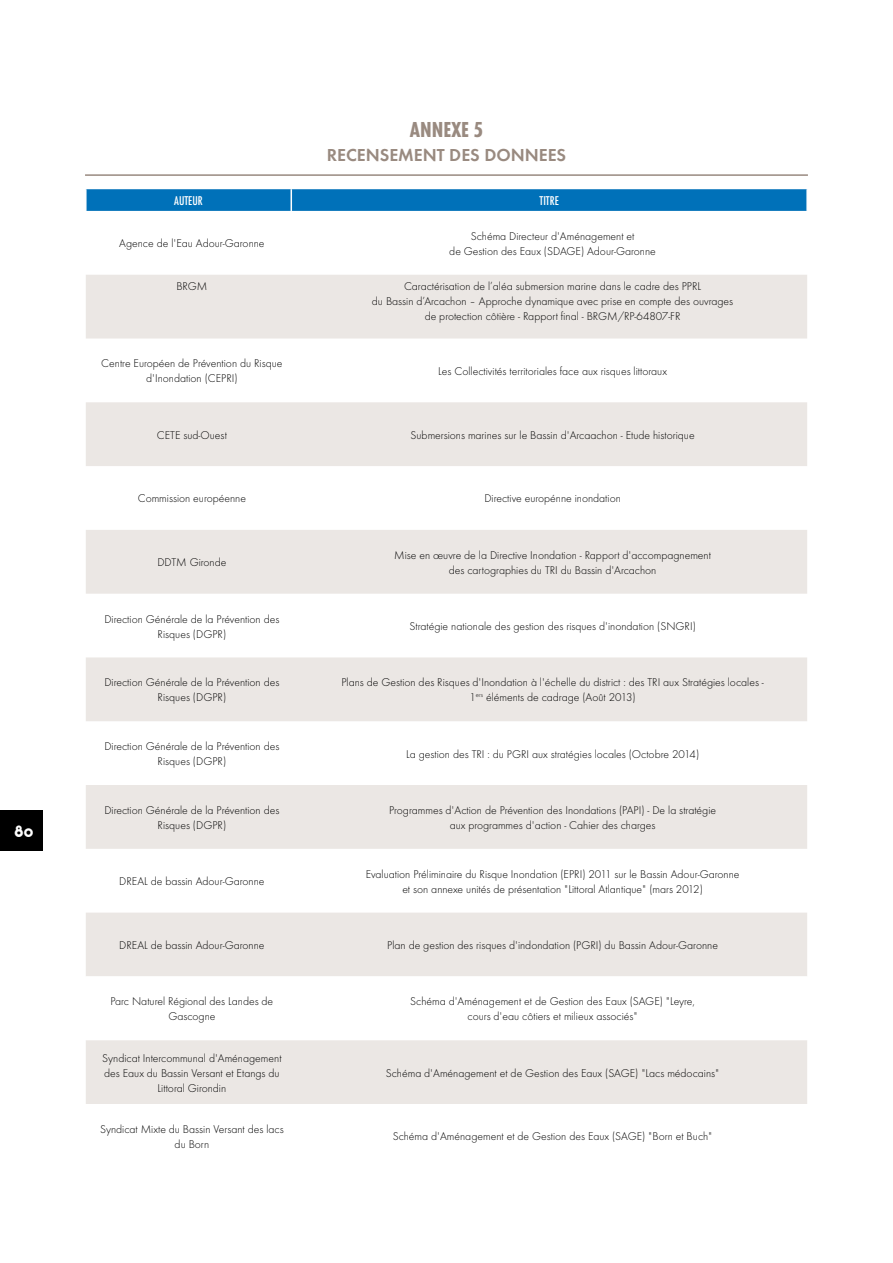
<style>
.page{position:relative;width:893px;height:1263px;background:#fff}
.page>*{position:absolute;margin:0;border:0;box-sizing:border-box;transform-origin:0 0}
.t1{font:700 condensed 22.5px "Futura T";color:#998a80}
.t2{font:600 18px "Futura T";color:#998a80}
.t3{font:18px "Arista 2.0";color:#fff}
.t4{font:300 11.7px/15px "Futura T";color:#000;text-align:center}
.t5{font:500 condensed 11.7px "Futura";color:#fff}
</style>
<div class="page">
<div style="left:0;top:810px;width:43px;height:40px;background:#000"></div>
<svg style="left:86px;top:275px;width:721px;height:701px;fill:#ebe7e4"></svg>
<div style="left:86px;top:1040px;width:721px;height:64px;background:#ebe7e4"></div>
<svg style="left:86px;top:189px;width:720px;height:22px;background:#0473ba"></svg>
<hr style="left:85px;top:174px;width:723px;height:2px;background:#998a80">
<h2 class="t3" style="left:14px;top:820px;width:20px">80</h2>
<h1 class="t1" style="left:410px;top:116px;width:75px">ANNEXE 5</h1>
<h2 class="t2" style="left:327px;top:144px;width:241px">RECENSEMENT DES DONNEES</h2>
<p class="t5" style="left:174px;top:193px;width:30px">AUTEUR</p>
<p class="t5" style="left:540px;top:193px;width:21px">TITRE</p>
<p class="t4" style="left:119px;top:236px;width:147px">Agence de l'Eau Adour-Garonne</p>
<p class="t4" style="left:449px;top:228px;width:208px">Schéma Directeur d'Aménagement et<br>de Gestion des Eaux (SDAGE) Adour-Garonne</p>
<p class="t4" style="left:176px;top:278px;width:33px">BRGM</p>
<p class="t4" style="left:372px;top:278px;width:363px">Caractérisation de l’aléa submersion marine dans le cadre des PPRL<br>du Bassin d’Arcachon – Approche dynamique avec prise en compte des ouvrages de protection côtière - Rapport final - BRGM/RP-64807-FR</p>
<p class="t4" style="left:101px;top:356px;width:183px">Centre Européen de Prévention du Risque d'Inondation (CEPRI)</p>
<p class="t4" style="left:438px;top:363px;width:230px">Les Collectivités territoriales face aux risques littoraux</p>
<p class="t4" style="left:157px;top:427px;width:72px">CETE sud-Ouest</p>
<p class="t4" style="left:411px;top:427px;width:286px">Submersions marines sur le Bassin d'Arcaachon - Etude historique</p>
<p class="t4" style="left:138px;top:491px;width:110px">Commission européenne</p>
<p class="t4" style="left:484px;top:491px;width:138px">Directive europénne inondation</p>
<p class="t4" style="left:157px;top:555px;width:70px">DDTM Gironde</p>
<p class="t4" style="left:394px;top:547px;width:318px">Mise en œuvre de la Directive Inondation - Rapport d'accompagnement des cartographies du TRI du Bassin d'Arcachon</p>
<p class="t4" style="left:104px;top:611px;width:176px">Direction Générale de la Prévention des<br>Risques (DGPR)</p>
<p class="t4" style="left:409px;top:618px;width:288px">Stratégie nationale des gestion des risques d'inondation (SNGRI)</p>
<p class="t4" style="left:104px;top:675px;width:176px">Direction Générale de la Prévention des<br>Risques (DGPR)</p>
<p class="t4" style="left:341px;top:675px;width:424px">Plans de Gestion des Risques d'Inondation à l'échelle du district : des TRI aux Stratégies locales -<br>1<sup>ers</sup> éléments de cadrage (Août 2013)</p>
<p class="t4" style="left:104px;top:739px;width:176px">Direction Générale de la Prévention des<br>Risques (DGPR)</p>
<p class="t4" style="left:406px;top:746px;width:295px">La gestion des TRI : du PGRI aux stratégies locales (Octobre 2014)</p>
<p class="t4" style="left:104px;top:802px;width:176px">Direction Générale de la Prévention des<br>Risques (DGPR)</p>
<p class="t4" style="left:389px;top:802px;width:329px">Programmes d'Action de Prévention des Inondations (PAPI) - De la stratégie aux programmes d'action - Cahier des charges</p>
<p class="t4" style="left:119px;top:874px;width:147px">DREAL de bassin Adour-Garonne</p>
<p class="t4" style="left:366px;top:866px;width:375px">Evaluation Préliminaire du Risque Inondation (EPRI) 2011 sur le Bassin Adour-Garonne et son annexe unités de présentation "Littoral Atlantique" (mars 2012)</p>
<p class="t4" style="left:119px;top:937px;width:147px">DREAL de bassin Adour-Garonne</p>
<p class="t4" style="left:387px;top:937px;width:332px">Plan de gestion des risques d'indondation (PGRI) du Bassin Adour-Garonne</p>
<p class="t4" style="left:111px;top:994px;width:164px">Parc Naturel Régional des Landes de<br>Gascogne</p>
<p class="t4" style="left:410px;top:994px;width:286px">Schéma d'Aménagement et de Gestion des Eaux (SAGE) "Leyre, cours d'eau côtiers et milieux associés"</p>
<p class="t4" style="left:102px;top:1050px;width:181px">Syndicat Intercommunal d'Aménagement des Eaux du Bassin Versant et Etangs du<br>Littoral Girondin</p>
<p class="t4" style="left:386px;top:1065px;width:335px">Schéma d'Aménagement et de Gestion des Eaux (SAGE) "Lacs médocains"</p>
<p class="t4" style="left:100px;top:1121px;width:185px">Syndicat Mixte du Bassin Versant des lacs du Born</p>
<p class="t4" style="left:393px;top:1129px;width:321px">Schéma d'Aménagement et de Gestion des Eaux (SAGE) "Born et Buch"</p>
</div>
